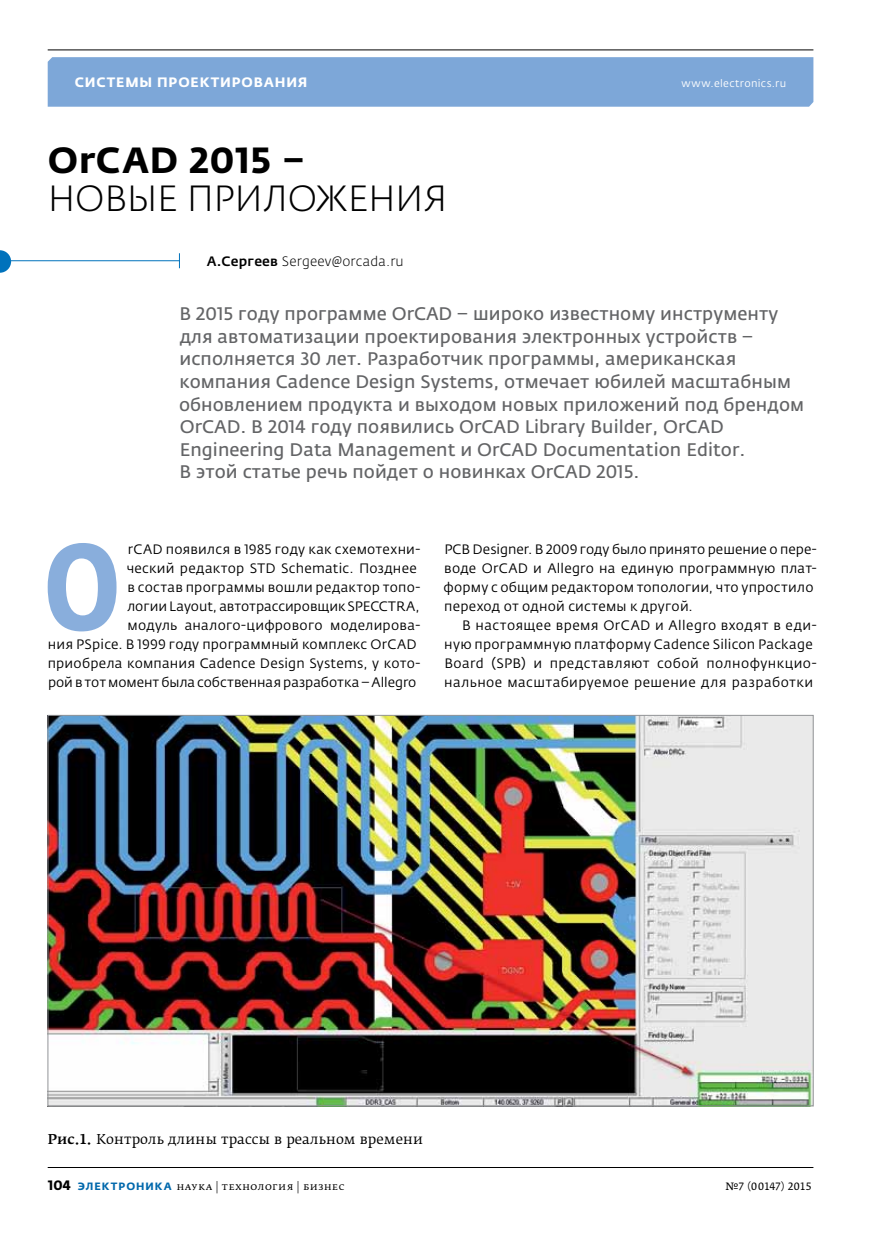
<style>
.page{position:relative;width:881px;height:1234px;background:#fff}
.page>*{position:absolute;margin:0;border:0;box-sizing:border-box;transform-origin:0 0}
.t1{font:700 121.05px "Fedra Sans Cond Pro";color:#89aedc}
.t2{font:300 36px "Fedra Sans Pro";letter-spacing:-.01em;color:#000}
.t3{font:700 36px "Fedra Sans Pro";letter-spacing:.02em;color:#000}
.t4{font:18px/22.5px "Fedra Sans Pro";letter-spacing:.005em;color:#636466}
.t5{font:13.5px/19px "Fedra Sans Pro";letter-spacing:.015em;color:#000}
.t6{font:13.5px "Fedra Serif B Pro";letter-spacing:.005em;color:#000}
.t7{font:300 13.5px "Fedra Sans Pro";letter-spacing:.015em;color:#000}
.t8{font:700 13.5px "Fedra Sans Alt Pro";letter-spacing:.06em;color:#fff}
.t9{font:10.5px "Fedra Serif B Pro";letter-spacing:.04em;color:#000}
.t10{font:10.5px "Fedra Sans Pro";letter-spacing:.035em;color:#fff}
.t11{font:10.5px "Fedra Serif A Pro";letter-spacing:.035em;color:#000}
.s1{font-weight:500}
.s2{font-family:"Fedra Sans Pro";font-weight:700;font-size:13.5px}
.s3{font-family:"Fedra Sans Alt Pro";font-weight:700;color:#0068ac}
</style>
<div class="page">
<div style="left:48px;top:57px;width:765px;height:50px;background:#7da7d8"></div>
<hr style="left:48px;top:49px;width:765px;height:1px;background:#000">
<hr style="left:48px;top:1166px;width:765px;height:1px;background:#000">
<svg style="left:179px;top:253px;width:1px;height:15px"></svg>
<hr style="left:2px;top:260px;width:178px;height:1px;background:#0072bc">
<svg style="left:0;top:250px;width:11px;height:23px"></svg>
<img style="left:50px;top:717px;width:761px;height:386px">
<p class="t8" style="left:75px;top:74px;width:234px">Системы проектирования</p>
<p class="t10" style="left:681px;top:77px;width:106px">www.electronics.ru</p>
<h2 class="t3" style="left:48px;top:138px;width:258px">OrCAD 2015 –</h2>
<h2 class="t2" style="left:48px;top:176px;width:401px">новые приложения</h2>
<p class="t7" style="left:207px;top:253px;width:198px"><span class="s1">А.Сергеев</span> Sergeev@orcada.ru</p>
<p class="t4" style="left:179px;top:303px;width:626px">В 2015 году программе OrCAD – широко известному инструменту для автоматизации проектирования электронных устройств – исполняется 30 лет. Разработчик программы, американская компания Cadence Design Systems, отмечает юбилей масштабным обновлением продукта и выходом новых приложений под брендом OrCAD. В 2014 году появились OrCAD Library Builder, OrCAD Engineering Data Management и OrCAD Documentation Editor.<br>В этой статье речь пойдет о новинках OrCAD 2015.</p>
<h1 class="t1" style="left:44px;top:513px;width:78px">O</h1>
<p class="t5" style="left:48px;top:539px;width:374px;text-align:right">rCAD появился в 1985 году как схемотехни-<br>ческий редактор STD Schematic. Позднее<br>в состав программы вошли редактор топо-<br>логии Layout, автотрассировщик SPECCTRA,<br>модуль аналого-цифрового моделирова-<br>ния PSpice. В 1999 году программный комплекс OrCAD приобрела компания Cadence Design Systems, у кото&shy;рой в тот момент была собственная разработка – Allegro</p>
<p class="t5" style="left:443px;top:539px;width:374px">PCB Designer. В 2009 году было принято решение о пере&shy;воде OrCAD и Allegro на единую программную плат&shy;форму с общим редактором топологии, что упростило переход от одной системы к другой.</p>
<p class="t5" style="left:444px;top:615px;width:374px;text-indent:18px">В настоящее время OrCAD и Allegro входят в еди&shy;ную программную платформу Cadence Silicon Package Board (SPB) и представляют собой полнофункцио&shy;нальное масштабируемое решение для разработки</p>
<p class="t6" style="left:48px;top:1130px;width:377px"><span class="s1">Рис.1.</span> Контроль длины трассы в реальном времени</p>
<p class="t9" style="left:48px;top:1179px;width:298px"><span class="s2">104</span> <span class="s3">ЭЛЕКТРОНИКА</span> наука | технология | бизнес</p>
<p class="t11" style="left:725px;top:1179px;width:87px">№7 (00147) 2015</p>
</div>
